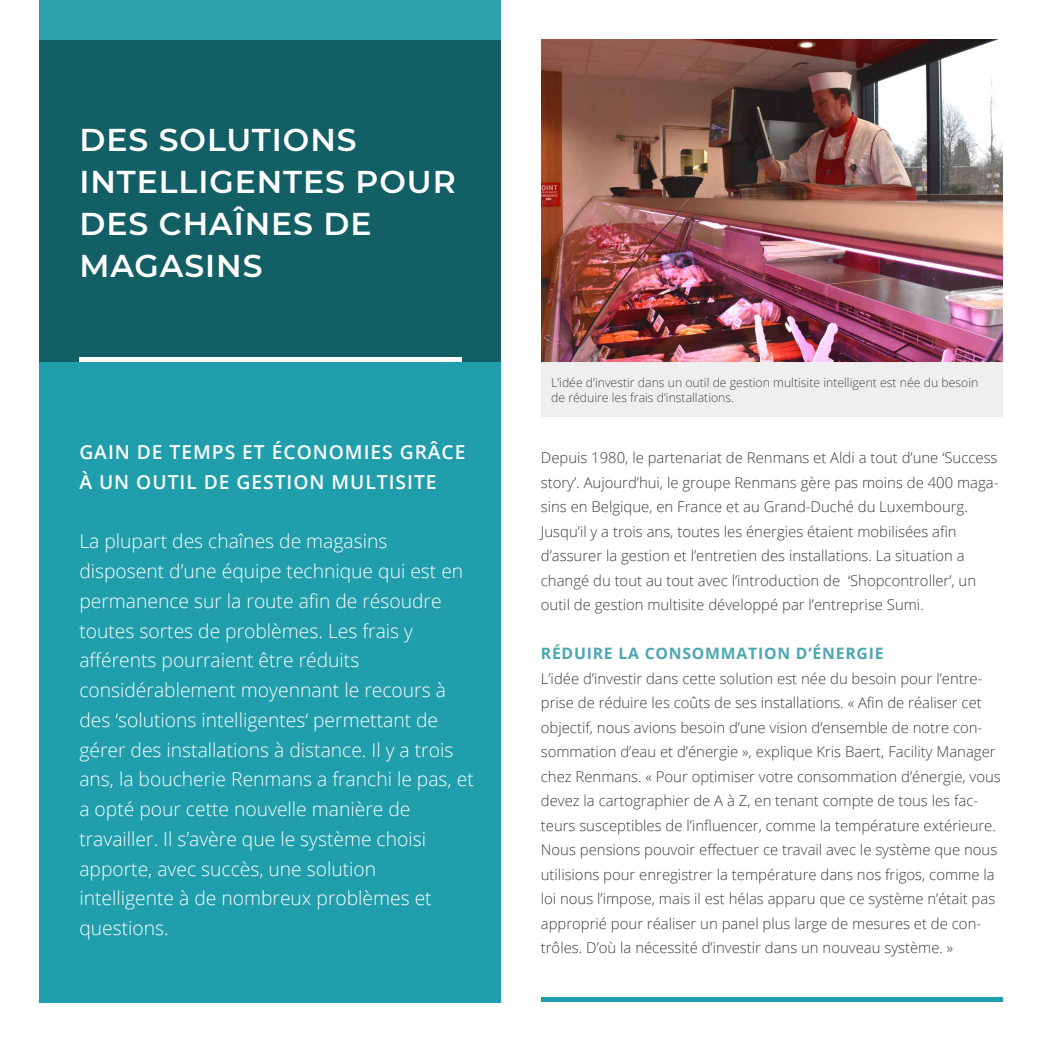
<style>
.page{position:relative;width:1042px;height:1042px;background:#fff}
.page>*{position:absolute;margin:0;border:0;box-sizing:border-box;transform-origin:0 0}
.t1{font:600 31.5px/42px "Montserrat";letter-spacing:.03em;color:#fff}
.t2{font:300 19.25px/29.8px "Open Sans";color:#fff}
.t3{font:600 19.25px/29.8px "Open Sans";letter-spacing:.05em;color:#fff}
.t4{font:700 15.75px "Open Sans";letter-spacing:.05em;color:#4ba7b3}
.t5{font:300 14.88px/24.5px "Open Sans";color:#3c3c3b}
.t6{font:300 12.25px/14.7px "Open Sans";color:#3c3c3b}
</style>
<div class="page">
<div style="left:40px;top:40px;width:461px;height:325px;background:#125f65"></div>
<div style="left:40px;top:362px;width:461px;height:640px;background:#209eab"></div>
<div style="left:541px;top:997px;width:461px;height:5px;background:#209eab"></div>
<div style="left:79px;top:357px;width:382px;height:5px;background:#fff"></div>
<div style="left:40px;top:0;width:461px;height:40px;background:#2ca0ac"></div>
<img style="left:541px;top:40px;width:461px;height:322px">
<div style="left:541px;top:362px;width:461px;height:55px;background:#f0f0f0"></div>
<h1 class="t1" style="left:79px;top:117px;width:378px">DES SOLUTIONS<br>INTELLIGENTES POUR<br>DES CHAÎNES DE<br>MAGASINS</h1>
<p class="t3" style="left:79px;top:437px;width:388px">GAIN DE TEMPS ET ÉCONOMIES GRÂCE<br>À UN OUTIL DE GESTION MULTISITE</p>
<p class="t2" style="left:79px;top:526px;width:396px">La plupart des chaînes de magasins disposent d’une équipe technique qui est en permanence sur la route afin de résoudre toutes sortes de problèmes. Les frais y afférents pourraient être réduits considérablement moyennant le recours à des ‘solutions intelligentes‘ permettant de gérer des installations à distance. Il y a trois ans, la boucherie Renmans a franchi le pas, et a opté pour cette nouvelle manière de travailler. Il s’avère que le système choisi apporte, avec succès, une solution intelligente à de nombreux problèmes et questions.</p>
<p class="t6" style="left:551px;top:375px;width:429px">L’idée d’investir dans un outil de gestion multisite intelligent est née du besoin de réduire les frais d’installations.</p>
<p class="t5" style="left:541px;top:445px;width:459px">Depuis 1980, le partenariat de Renmans et Aldi a tout d’une ‘Success story’. Aujourd’hui, le groupe Renmans gère pas moins de 400 maga&shy;sins en Belgique, en France et au Grand-Duché du Luxembourg.<br>Jusqu’il y a trois ans, toutes les énergies étaient mobilisées afin d’assurer la gestion et l’entretien des installations. La situation a changé du tout au tout avec l’introduction de ‘Shopcontroller’, un outil de gestion multisite développé par l’entreprise Sumi.</p>
<p class="t4" style="left:541px;top:642px;width:344px">RÉDUIRE LA CONSOMMATION D’ÉNERGIE</p>
<p class="t5" style="left:541px;top:666px;width:461px">L’idée d’investir dans cette solution est née du besoin pour l’entre&shy;prise de réduire les coûts de ses installations. « Afin de réaliser cet objectif, nous avions besoin d’une vision d’ensemble de notre con&shy;sommation d’eau et d’énergie », explique Kris Baert, Facility Manager chez Renmans. « Pour optimiser votre consommation d’énergie, vous devez la cartographier de A à Z, en tenant compte de tous les fac&shy;teurs susceptibles de l’influencer, comme la température extérieure.<br>Nous pensions pouvoir effectuer ce travail avec le système que nous utilisions pour enregistrer la température dans nos frigos, comme la loi nous l’impose, mais il est hélas apparu que ce système n’était pas approprié pour réaliser un panel plus large de mesures et de con&shy;trôles. D’où la nécessité d’investir dans un nouveau système. »</p>
</div>
